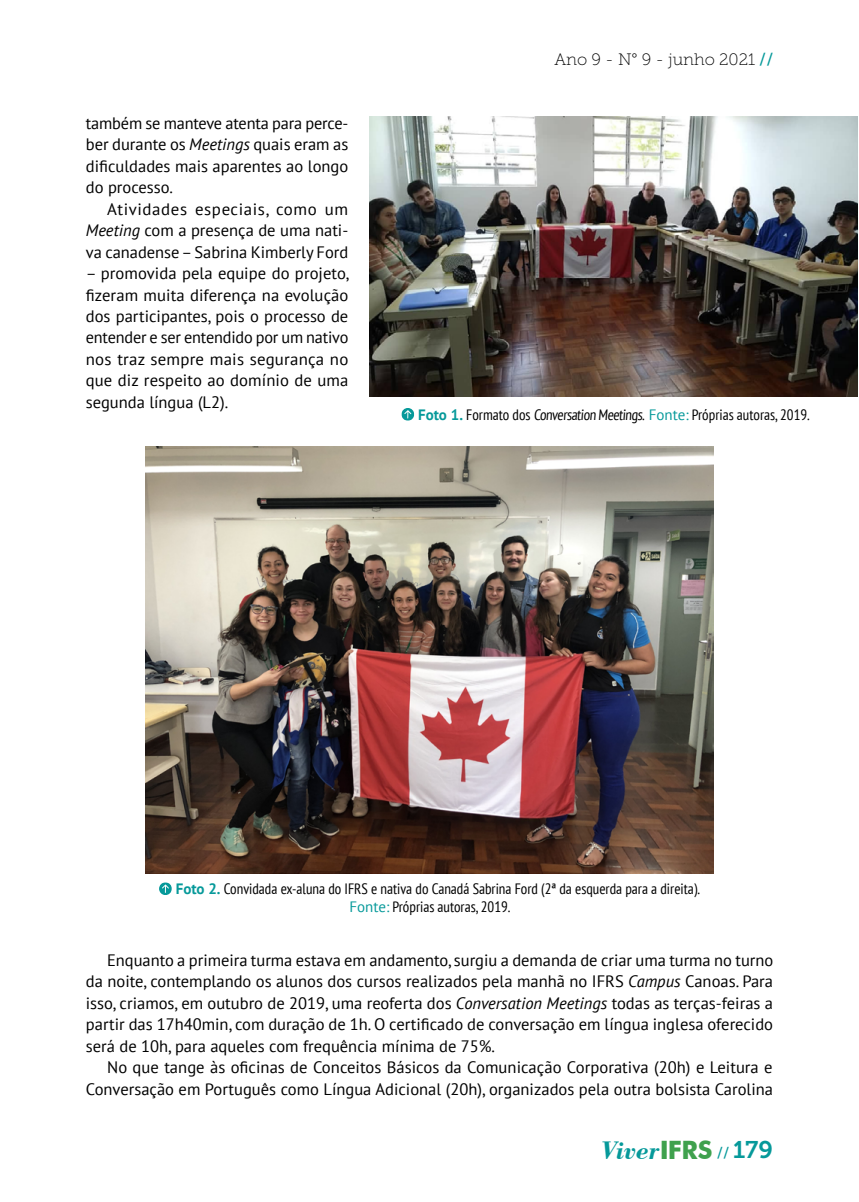
<style>
.page{position:relative;width:859px;height:1202px;background:#fff}
.page>*{position:absolute;margin:0;border:0;box-sizing:border-box;transform-origin:0 0}
.t1{font:italic 700 26.7px "Bodoni BT";color:#06999a}
.t2{font:16.5px/21.5px "PT Sans";color:#000;text-align:justify}
.t3{font:16.5px "Museo Slab 100";color:#000}
.t4{font:condensed 15px/18px "PT Sans";color:#000}
.s1{font-style:italic}
.s2{font-family:"Museo Slab 500";color:#06999a}
.s3{font-weight:700;font-stretch:normal;color:#06999a}
.s4{font-stretch:normal;color:#06999a}
.s5{font-family:"Futura BT";font-style:normal;font-size:25.35px;color:#3fa14d}
.s6{font-family:"Museo Slab 500";font-weight:400;font-style:normal;font-size:15px}
.s7{font-family:"Museo Slab 700";font-weight:400;font-style:normal;font-size:24px}
</style>
<div class="page">
<img style="left:145px;top:446px;width:568px;height:427px">
<svg style="left:159px;top:882px;width:13px;height:13px"></svg>
<svg style="left:162px;top:884px;width:7px;height:8px"></svg>
<img style="left:369px;top:116px;width:488px;height:280px">
<svg style="left:401px;top:408px;width:13px;height:13px"></svg>
<svg style="left:404px;top:410px;width:7px;height:8px"></svg>
<p class="t2" style="left:86px;top:112px;width:264px">também se manteve atenta para perce&shy;ber durante os <span class="s1">Meetings</span> quais eram as dificuldades mais aparentes ao longo do processo.</p>
<p class="t2" style="left:86px;top:198px;width:264px;text-indent:21px">Atividades especiais, como um <span class="s1">Meeting</span> com a presença de uma nati&shy;va canadense – Sabrina Kimberly Ford</p>
<p class="t2" style="left:86px;top:262px;width:265px">– promovida pela equipe do projeto, fizeram muita diferença na evolução dos participantes, pois o processo de entender e ser entendido por um nativo nos traz sempre mais segurança no que diz respeito ao domínio de uma segunda língua (L2).</p>
<p class="t3" style="left:554px;top:51px;width:220px">Ano 9 - N° 9 - junho 2021 <span class="s2">//</span></p>
<p class="t4" style="left:418px;top:405px;width:393px"><span class="s3">Foto 1.</span> Formato dos Conversation Meetings. <span class="s4">Fonte:</span> Próprias autoras, 2019.</p>
<p class="t4" style="left:349px;top:879px;width:352px;text-indent:-174px"><span class="s3">Foto 2.</span> Convidada ex-aluna do IFRS e nativa do Canadá Sabrina Ford (2ª da esquerda para a direita).<br><span class="s4">Fonte:</span> Próprias autoras, 2019.</p>
<p class="t2" style="left:86px;top:948px;width:688px;text-indent:21px">Enquanto a primeira turma estava em andamento, surgiu a demanda de criar uma turma no turno da noite, contemplando os alunos dos cursos realizados pela manhã no IFRS <span class="s1">Campus</span> Canoas. Para isso, criamos, em outubro de 2019, uma reoferta dos <span class="s1">Conversation Meetings</span> todas as terças-feiras a partir das 17h40min, com duração de 1h. O certificado de conversação em língua inglesa oferecido será de 10h, para aqueles com frequência mínima de 75%.</p>
<p class="t2" style="left:86px;top:1056px;width:688px;text-align:right">No que tange às oficinas de Conceitos Básicos da Comunicação Corporativa (20h) e Leitura e<br>Conversação em Português como Língua Adicional (20h), organizados pela outra bolsista Carolina</p>
<h1 class="t1" style="left:601px;top:1133px;width:173px">Viver<span class="s5">IFRS</span> <span class="s6">//</span> <span class="s7">179</span></h1>
</div>
